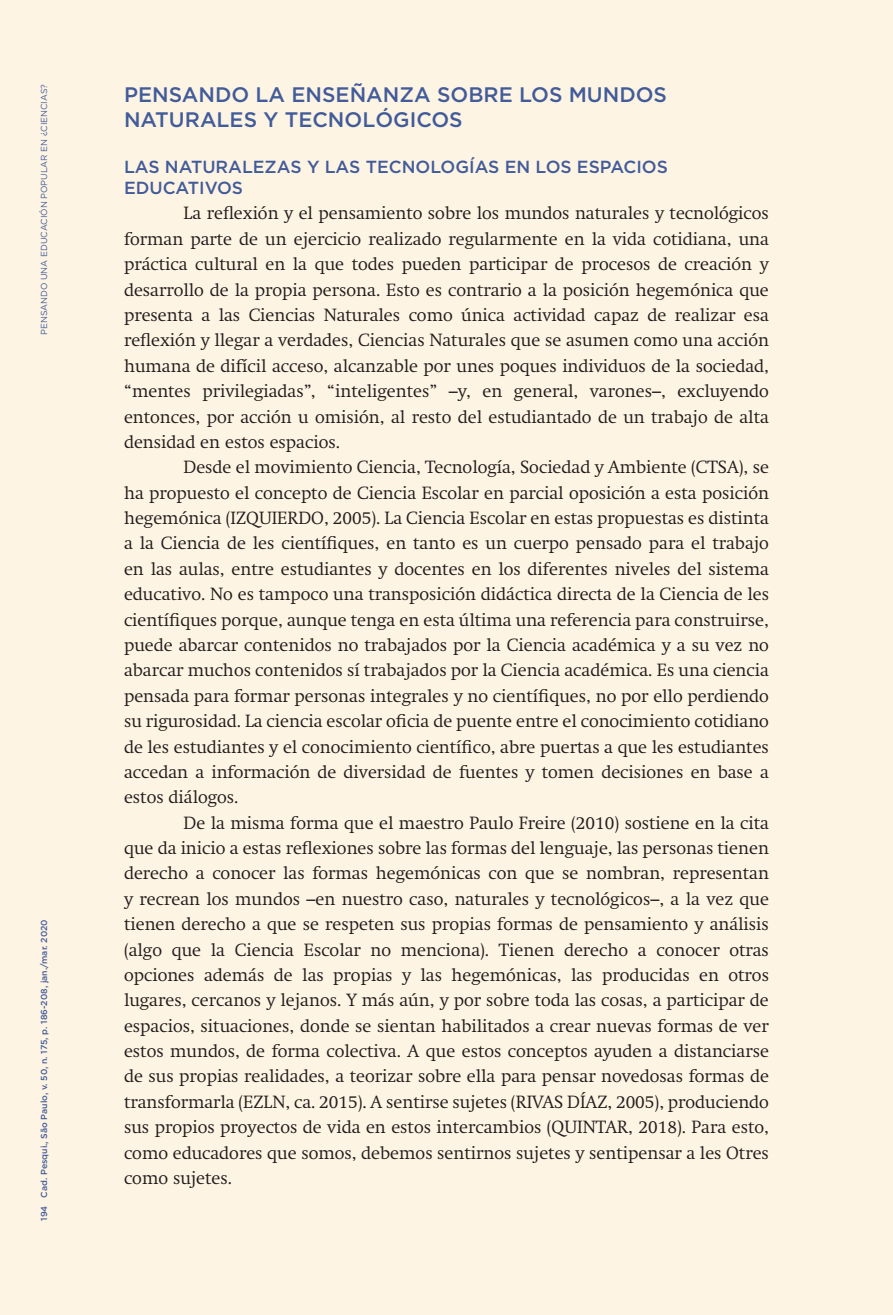
<style>
.page{position:relative;width:893px;height:1315px;background:#fef4e4}
.page>*{position:absolute;margin:0;border:0;box-sizing:border-box;transform-origin:0 0}
.Subtitulo1{font:500 21px/25.2px "Gotham HTF";color:#4361ac}
.CorpoRecuo{font:300 17.5px/25.4px "Swift";color:#231f20;text-align:justify}
.Subtitulo2{font:500 17.5px/21px "Gotham HTF";color:#4361ac}
.t1{font:500 8.75px "Gotham HTF";color:#4361ac}
.t2{font:8.75px "Gotham HTF";color:#4361ac}
</style>
<div class="page">
<p class="t2" style="left:39px;top:335px;width:252px;rotate:-90deg">PENSANDO UNA EDUCACIÓN POPULAR EN ¿CIENCIAS?</p>
<p class="t1" style="left:39px;top:1220px;width:303px;rotate:-90deg">194 Cad. Pesqui., São Paulo, v. 50, n. 175, p. 186-208, jan./mar. 2020</p>
<p class="Subtitulo1" style="left:124px;top:82px;width:544px">PENSANDO LA ENSEÑANZA SOBRE LOS MUNDOS<br>NATURALES Y TECNOLÓGICOS</p>
<p class="Subtitulo2" style="left:124px;top:156px;width:545px">LAS NATURALEZAS Y LAS TECNOLOGÍAS EN LOS ESPACIOS<br>EDUCATIVOS</p>
<p class="CorpoRecuo" style="left:124px;top:201px;width:646px;text-indent:60px">La reflexión y el pensamiento sobre los mundos naturales y tecnológicos forman parte de un ejercicio realizado regularmente en la vida cotidiana, una práctica cultural en la que todes pueden participar de procesos de creación y desarrollo de la propia persona. Esto es contrario a la posición hegemónica que presenta a las Ciencias Naturales como única actividad capaz de realizar esa reflexión y llegar a verdades, Ciencias Naturales que se asumen como una acción humana de difícil acceso, alcanzable por unes poques individuos de la sociedad, “mentes privilegiadas”, “inteligentes” –y, en general, varones–, excluyendo entonces, por acción u omisión, al resto del estudiantado de un trabajo de alta densidad en estos espacios.</p>
<p class="CorpoRecuo" style="left:124px;top:455px;width:646px;text-indent:60px">Desde el movimiento Ciencia, Tecnología, Sociedad y Ambiente (CTSA), se ha propuesto el concepto de Ciencia Escolar en parcial oposición a esta posición hegemónica (IZQUIERDO, 2005). La Ciencia Escolar en estas propuestas es distinta a la Ciencia de les científiques, en tanto es un cuerpo pensado para el trabajo en las aulas, entre estudiantes y docentes en los diferentes niveles del sistema educativo. No es tampoco una transposición didáctica directa de la Ciencia de les científiques porque, aunque tenga en esta última una referencia para construirse, puede abarcar contenidos no trabajados por la Ciencia académica y a su vez no abarcar muchos contenidos sí trabajados por la Ciencia académica. Es una ciencia pensada para formar personas integrales y no científiques, no por ello perdiendo su rigurosidad. La ciencia escolar oficia de puente entre el conocimiento cotidiano de les estudiantes y el conocimiento científico, abre puertas a que les estudiantes accedan a información de diversidad de fuentes y tomen decisiones en base a estos diálogos.</p>
<p class="CorpoRecuo" style="left:124px;top:810px;width:646px;text-indent:60px">De la misma forma que el maestro Paulo Freire (2010) sostiene en la cita que da inicio a estas reflexiones sobre las formas del lenguaje, las personas tienen derecho a conocer las formas hegemónicas con que se nombran, representan y recrean los mundos –en nuestro caso, naturales y tecnológicos–, a la vez que tienen derecho a que se respeten sus propias formas de pensamiento y análisis (algo que la Ciencia Escolar no menciona). Tienen derecho a conocer otras opciones además de las propias y las hegemónicas, las producidas en otros lugares, cercanos y lejanos. Y más aún, y por sobre toda las cosas, a participar de espacios, situaciones, donde se sientan habilitados a crear nuevas formas de ver estos mundos, de forma colectiva. A que estos conceptos ayuden a distanciarse de sus propias realidades, a teorizar sobre ella para pensar novedosas formas de transformarla (EZLN, ca. 2015). A sentirse sujetes (RIVAS DÍAZ, 2005), produciendo sus propios proyectos de vida en estos intercambios (QUINTAR, 2018). Para esto, como educadores que somos, debemos sentirnos sujetes y sentipensar a les Otres como sujetes.</p>
</div>
